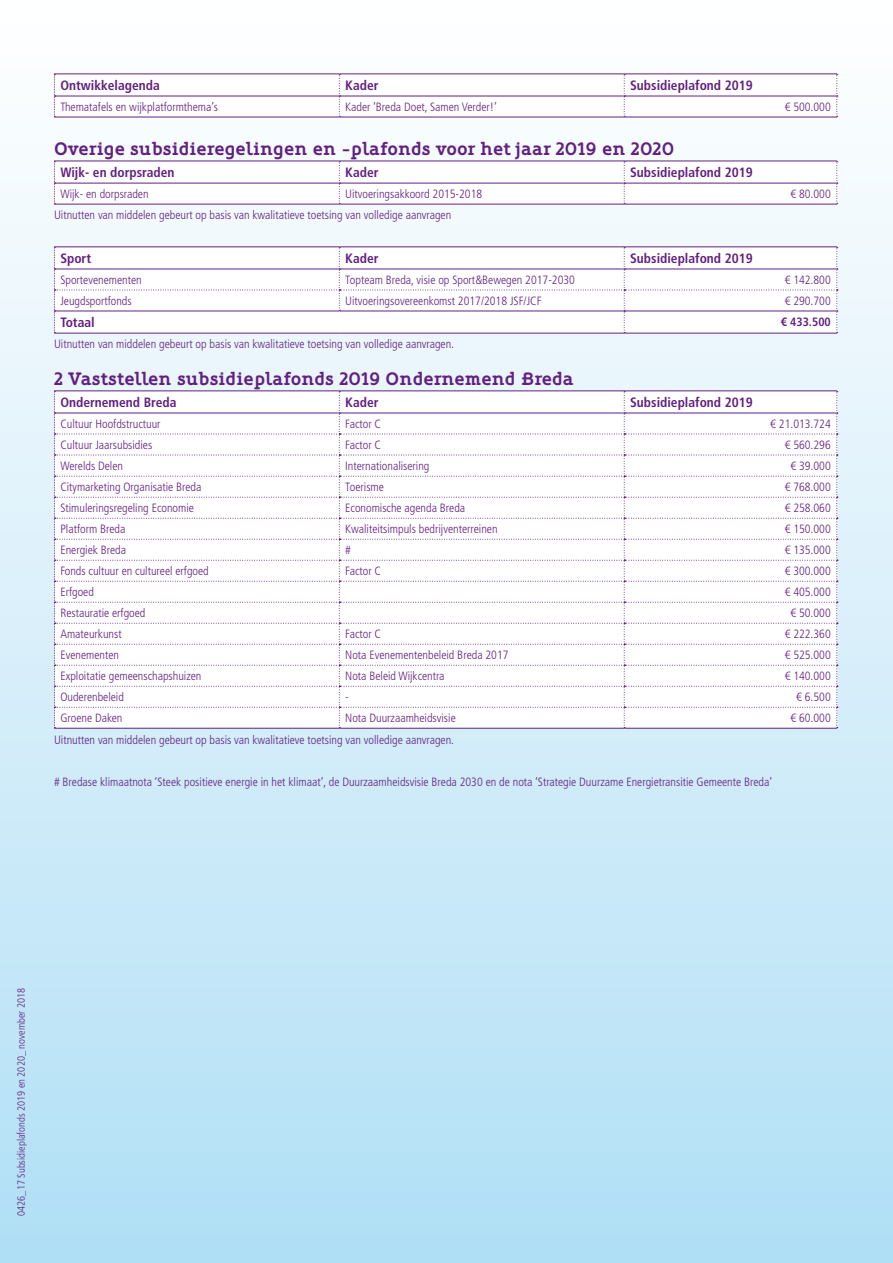
<style>
.page{position:relative;width:893px;height:1263px;background:#fff}
.page>*{position:absolute;margin:0;border:0;box-sizing:border-box;transform-origin:0 0}
._3_kopje_klein{font:700 18px "Oblik Serif";color:#622181}
._4_koprij_tabel_vet{font:700 condensed 13.5px "Frutiger LT Std";color:#622181}
._5_tabel_links{font:300 condensed 12px "Frutiger LT Std";color:#622181}
.P_Onderschrift{font:300 condensed 12px "Frutiger LT Std";color:#622181}
._10_tabel_rechts_lig{font:300 condensed 12px "Frutiger LT Std";color:#622181}
._6_tabel_rechts_vet{font:700 condensed 12px "Frutiger LT Std";color:#622181}
.t1{font:300 condensed 10.5px "Frutiger LT Std";color:#622181}
</style>
<div class="page">
<div style="left:0;top:0;width:893px;height:1263px;background:linear-gradient(to bottom,#fff,#b1dff5)"></div>
<hr style="left:54px;top:117px;width:285px;height:1px;background:#622181">
<hr style="left:339px;top:117px;width:285px;height:1px;background:#622181">
<hr style="left:624px;top:117px;width:213px;height:1px;background:#622181">
<svg style="left:54px;top:74px;width:784px;height:43px"></svg>
<hr style="left:54px;top:204px;width:285px;height:1px;background:#622181">
<hr style="left:339px;top:204px;width:285px;height:1px;background:#622181">
<hr style="left:624px;top:204px;width:213px;height:1px;background:#622181">
<svg style="left:54px;top:161px;width:784px;height:43px"></svg>
<hr style="left:54px;top:333px;width:285px;height:1px;background:#622181">
<hr style="left:339px;top:333px;width:285px;height:1px;background:#622181">
<hr style="left:624px;top:333px;width:213px;height:1px;background:#622181">
<hr style="left:54px;top:246px;width:285px;height:1px;background:#622181">
<hr style="left:339px;top:246px;width:285px;height:1px;background:#622181">
<hr style="left:624px;top:246px;width:213px;height:1px;background:#622181">
<svg style="left:54px;top:247px;width:784px;height:86px"></svg>
<hr style="left:54px;top:728px;width:285px;height:1px;background:#622181">
<hr style="left:339px;top:728px;width:285px;height:1px;background:#622181">
<hr style="left:624px;top:728px;width:213px;height:1px;background:#622181">
<hr style="left:54px;top:390px;width:285px;height:1px;background:#622181">
<hr style="left:339px;top:390px;width:285px;height:1px;background:#622181">
<hr style="left:624px;top:390px;width:213px;height:1px;background:#622181">
<svg style="left:54px;top:391px;width:784px;height:337px"></svg>
<h4 class="_4_koprij_tabel_vet" style="left:60px;top:77px;width:101px">Ontwikkelagenda</h4>
<h4 class="_4_koprij_tabel_vet" style="left:345px;top:77px;width:35px">Kader</h4>
<h4 class="_4_koprij_tabel_vet" style="left:630px;top:77px;width:124px">Subsidieplafond 2019</h4>
<p class="_5_tabel_links" style="left:60px;top:100px;width:159px">Thematafels en wijkplatformthema’s</p>
<p class="_5_tabel_links" style="left:345px;top:100px;width:153px">Kader ‘Breda Doet, Samen Verder!’</p>
<p class="_10_tabel_rechts_lig" style="left:785px;top:100px;width:48px">€ 500.000</p>
<h3 class="_3_kopje_klein" style="left:54px;top:138px;width:622px">Overige subsidieregelingen en -plafonds voor het jaar 2019 en 2020</h3>
<h4 class="_4_koprij_tabel_vet" style="left:60px;top:164px;width:116px">Wijk- en dorpsraden</h4>
<h4 class="_4_koprij_tabel_vet" style="left:345px;top:164px;width:35px">Kader</h4>
<h4 class="_4_koprij_tabel_vet" style="left:630px;top:164px;width:124px">Subsidieplafond 2019</h4>
<p class="_5_tabel_links" style="left:60px;top:187px;width:90px">Wijk- en dorpsraden</p>
<p class="_5_tabel_links" style="left:345px;top:187px;width:138px">Uitvoeringsakkoord 2015-2018</p>
<p class="_10_tabel_rechts_lig" style="left:790px;top:187px;width:42px">€ 80.000</p>
<p class="P_Onderschrift" style="left:54px;top:208px;width:399px">Uitnutten van middelen gebeurt op basis van kwalitatieve toetsing van volledige aanvragen</p>
<h4 class="_4_koprij_tabel_vet" style="left:60px;top:250px;width:32px">Sport</h4>
<h4 class="_4_koprij_tabel_vet" style="left:345px;top:250px;width:35px">Kader</h4>
<h4 class="_4_koprij_tabel_vet" style="left:630px;top:250px;width:124px">Subsidieplafond 2019</h4>
<p class="_5_tabel_links" style="left:60px;top:273px;width:83px">Sportevenementen</p>
<p class="_10_tabel_rechts_lig" style="left:345px;top:273px;width:231px">Topteam Breda, visie op Sport&amp;Bewegen 2017-2030</p>
<p class="_10_tabel_rechts_lig" style="left:785px;top:273px;width:48px">€ 142.800</p>
<p class="_5_tabel_links" style="left:60px;top:294px;width:73px">Jeugdsportfonds</p>
<p class="_10_tabel_rechts_lig" style="left:345px;top:294px;width:198px">Uitvoeringsovereenkomst 2017/2018 JSF/JCF</p>
<p class="_10_tabel_rechts_lig" style="left:785px;top:294px;width:48px">€ 290.700</p>
<h4 class="_4_koprij_tabel_vet" style="left:60px;top:314px;width:36px">Totaal</h4>
<p class="_6_tabel_rechts_vet" style="left:781px;top:315px;width:51px">€ 433.500</p>
<p class="P_Onderschrift" style="left:54px;top:337px;width:402px">Uitnutten van middelen gebeurt op basis van kwalitatieve toetsing van volledige aanvragen.</p>
<h3 class="_3_kopje_klein" style="left:54px;top:368px;width:521px">2 Vaststellen subsidieplafonds 2019 Ondernemend Breda</h3>
<h4 class="_4_koprij_tabel_vet" style="left:60px;top:394px;width:118px">Ondernemend Breda</h4>
<h4 class="_4_koprij_tabel_vet" style="left:345px;top:394px;width:35px">Kader</h4>
<h4 class="_4_koprij_tabel_vet" style="left:630px;top:394px;width:124px">Subsidieplafond 2019</h4>
<p class="_5_tabel_links" style="left:60px;top:417px;width:102px">Cultuur Hoofdstructuur</p>
<p class="_5_tabel_links" style="left:345px;top:417px;width:37px">Factor C</p>
<p class="_10_tabel_rechts_lig" style="left:770px;top:417px;width:62px">€ 21.013.724</p>
<p class="_5_tabel_links" style="left:60px;top:438px;width:93px">Cultuur Jaarsubsidies</p>
<p class="_5_tabel_links" style="left:345px;top:438px;width:37px">Factor C</p>
<p class="_10_tabel_rechts_lig" style="left:785px;top:438px;width:48px">€ 560.296</p>
<p class="_5_tabel_links" style="left:60px;top:459px;width:64px">Werelds Delen</p>
<p class="_5_tabel_links" style="left:345px;top:459px;width:86px">Internationalisering</p>
<p class="_10_tabel_rechts_lig" style="left:790px;top:459px;width:42px">€ 39.000</p>
<p class="_5_tabel_links" style="left:60px;top:480px;width:143px">Citymarketing Organisatie Breda</p>
<p class="_5_tabel_links" style="left:345px;top:480px;width:40px">Toerisme</p>
<p class="_10_tabel_rechts_lig" style="left:785px;top:480px;width:48px">€ 768.000</p>
<p class="_5_tabel_links" style="left:60px;top:501px;width:135px">Stimuleringsregeling Economie</p>
<p class="_5_tabel_links" style="left:345px;top:501px;width:121px">Economische agenda Breda</p>
<p class="_10_tabel_rechts_lig" style="left:785px;top:501px;width:48px">€ 258.060</p>
<p class="_5_tabel_links" style="left:60px;top:522px;width:67px">Platform Breda</p>
<p class="_5_tabel_links" style="left:345px;top:522px;width:154px">Kwaliteitsimpuls bedrijventerreinen</p>
<p class="_10_tabel_rechts_lig" style="left:785px;top:522px;width:48px">€ 150.000</p>
<p class="_5_tabel_links" style="left:60px;top:543px;width:67px">Energiek Breda</p>
<p class="_5_tabel_links" style="left:345px;top:543px;width:7px">#</p>
<p class="_10_tabel_rechts_lig" style="left:785px;top:543px;width:48px">€ 135.000</p>
<p class="_5_tabel_links" style="left:60px;top:564px;width:150px">Fonds cultuur en cultureel erfgoed</p>
<p class="_5_tabel_links" style="left:345px;top:564px;width:37px">Factor C</p>
<p class="_10_tabel_rechts_lig" style="left:785px;top:564px;width:48px">€ 300.000</p>
<p class="_5_tabel_links" style="left:60px;top:585px;width:35px">Erfgoed</p>
<p class="_10_tabel_rechts_lig" style="left:785px;top:585px;width:48px">€ 405.000</p>
<p class="_5_tabel_links" style="left:60px;top:606px;width:87px">Restauratie erfgoed</p>
<p class="_10_tabel_rechts_lig" style="left:790px;top:606px;width:42px">€ 50.000</p>
<p class="_5_tabel_links" style="left:60px;top:627px;width:63px">Amateurkunst</p>
<p class="_5_tabel_links" style="left:345px;top:627px;width:37px">Factor C</p>
<p class="_10_tabel_rechts_lig" style="left:785px;top:627px;width:48px">€ 222.360</p>
<p class="_5_tabel_links" style="left:60px;top:648px;width:60px">Evenementen</p>
<p class="_5_tabel_links" style="left:345px;top:648px;width:165px">Nota Evenementenbeleid Breda 2017</p>
<p class="_10_tabel_rechts_lig" style="left:785px;top:648px;width:48px">€ 525.000</p>
<p class="_5_tabel_links" style="left:60px;top:669px;width:143px">Exploitatie gemeenschapshuizen</p>
<p class="_5_tabel_links" style="left:345px;top:669px;width:101px">Nota Beleid Wijkcentra</p>
<p class="_10_tabel_rechts_lig" style="left:785px;top:669px;width:48px">€ 140.000</p>
<p class="_5_tabel_links" style="left:60px;top:690px;width:65px">Ouderenbeleid</p>
<p class="_5_tabel_links" style="left:345px;top:690px;width:5px">-</p>
<p class="_10_tabel_rechts_lig" style="left:796px;top:690px;width:36px">€ 6.500</p>
<p class="_5_tabel_links" style="left:60px;top:711px;width:64px">Groene Daken</p>
<p class="_5_tabel_links" style="left:345px;top:711px;width:112px">Nota Duurzaamheidsvisie</p>
<p class="_10_tabel_rechts_lig" style="left:790px;top:711px;width:42px">€ 60.000</p>
<p class="P_Onderschrift" style="left:54px;top:733px;width:402px">Uitnutten van middelen gebeurt op basis van kwalitatieve toetsing van volledige aanvragen.</p>
<p class="P_Onderschrift" style="left:54px;top:775px;width:720px"># Bredase klimaatnota ‘Steek positieve energie in het klimaat’, de Duurzaamheidsvisie Breda 2030 en de nota ‘Strategie Duurzame Energietransitie Gemeente Breda’</p>
<p class="t1" style="left:15px;top:1216px;width:229px;rotate:-90deg">0426_17 Subsidieplafonds 2019 en 2020_ november 2018</p>
</div>
